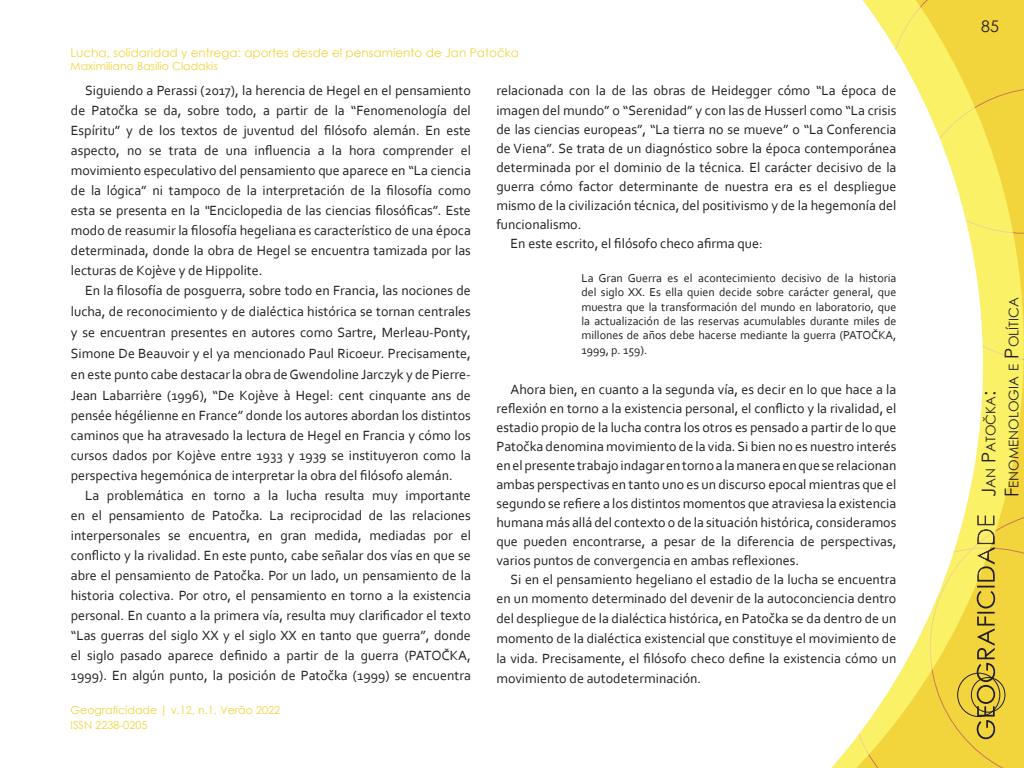
<style>
.page{position:relative;width:1024px;height:768px;background:#fff}
.page>*{position:absolute;margin:0;border:0;box-sizing:border-box;transform-origin:0 0}
.t1{font:16px "Century Gothic";color:#231f20}
.corpo{font:14px/20px "Corbel";color:#231f20;text-align:justify}
.t2{font:13.3px/22.8px "Century Gothic";color:#231f20}
.citacao{font:12px/14.4px "Corbel";color:#231f20;text-align:justify}
.t3{font:12px "Century Gothic";color:#f2d43d}
.t4{font:11px "Century Gothic";color:#f2d43d}
.s1{font-style:italic}
.s2{font-size:19px}
</style>
<div class="page">
<svg style="left:831px;top:0;width:193px;height:768px"></svg>
<p class="t3" style="left:71px;top:45px;width:450px">Lucha, solidaridad y entrega: aportes desde el pensamiento de Jan Patočka</p>
<p class="t4" style="left:71px;top:59px;width:149px">Maximiliano Basilio Cladakis</p>
<p class="corpo" style="left:71px;top:80px;width:402px;text-indent:14px">Siguiendo a Perassi (2017), la herencia de Hegel en el pensamiento de Patočka se da, sobre todo, a partir de la “Fenomenología del Espíritu” y de los textos de juventud del filósofo alemán. En este aspecto, no se trata de una influencia a la hora comprender el movimiento especulativo del pensamiento que aparece en “La ciencia de la lógica” ni tampoco de la interpretación de la filosofía como esta se presenta en la <span class="s1">“</span>Enciclopedia de las ciencias filosóficas”. Este modo de reasumir la filosofía hegeliana es característico de una época determinada, donde la obra de Hegel se encuentra tamizada por las lecturas de Kojève y de Hippolite.</p>
<p class="corpo" style="left:71px;top:280px;width:402px;line-height:20.6px;text-indent:14px">En la filosofía de posguerra, sobre todo en Francia, las nociones de lucha, de reconocimiento y de dialéctica histórica se tornan centrales y se encuentran presentes en autores como Sartre, Merleau-Ponty, Simone De Beauvoir y el ya mencionado Paul Ricoeur. Precisamente, en este punto cabe destacar la obra deGwendoline Jarczyk y de Pierre-Jean Labarrière (1996), “De Kojève à Hegel: cent cinquante ans de pensée hégélienne en France” donde los autores abordan los distintos caminos que ha atravesado la lectura de Hegel en Francia y cómo los cursos dados por Kojève entre 1933 y 1939 se instituyeron como la perspectiva hegemónica de interpretar la obra del filósofo alemán.</p>
<p class="corpo" style="left:71px;top:485px;width:402px;text-indent:14px">La problemática en torno a la lucha resulta muy importante en el pensamiento de Patočka. La reciprocidad de las relaciones interpersonales se encuentra, en gran medida, mediadas por el conflicto y la rivalidad. En este punto, cabe señalar dos vías en que se abre el pensamiento de Patočka. Por un lado, un pensamiento de la historia colectiva. Por otro, el pensamiento en torno a la existencia personal. En cuanto a la primera vía, resulta muy clarificador el texto “Las guerras del siglo XX y el siglo XX en tanto que guerra”, donde el siglo pasado aparece definido a partir de la guerra (PATOČKA, 1999). En algún punto, la posición de Patočka (1999) se encuentra</p>
<p class="t4" style="left:71px;top:702px;width:211px">Geograficidade | v.12, n.1, Verão 2022</p>
<p class="t4" style="left:71px;top:717px;width:79px">ISSN 2238-0205</p>
<p class="corpo" style="left:496px;top:81px;width:402px;line-height:19.1px">relacionada con la de las obras de Heidegger cómo “La época de imagen del mundo” o “Serenidad” y con las de Husserl como “La crisis de las ciencias europeas”, “La tierra no se mueve” o “La Conferencia de Viena”. Se trata de un diagnóstico sobre la época contemporánea determinada por el dominio de la técnica. El carácter decisivo de la guerra cómo factor determinante de nuestra era es el despliegue mismo de la civilización técnica, del positivismo y de la hegemonía del funcionalismo.</p>
<p class="corpo" style="left:511px;top:233px;width:254px">En este escrito, el filósofo checo afirma que:</p>
<p class="citacao" style="left:581px;top:270px;width:317px">La Gran Guerra es el acontecimiento decisivo de la historia del siglo XX. Es ella quien decide sobre carácter general, que muestra que la transformación del mundo en laboratorio, que la actualización de las reservas acumulables durante miles de millones de años debe hacerse mediante la guerra (PATOČKA, 1999, p. 159).</p>
<p class="corpo" style="left:496px;top:379px;width:402px;line-height:19px;text-indent:14px">Ahora bien, en cuanto a la segunda vía, es decir en lo que hace a la reflexión en torno a la existencia personal, el conflicto y la rivalidad, el estadio propio de la lucha contra los otros es pensado a partir de lo que Patočka denomina movimiento de la vida.Si bien no es nuestro interés enelpresentetrabajoindagarentornoa lamaneraenquese relacionan ambas perspectivas en tanto uno es un discurso epocal mientras que el segundo se refiere a los distintos momentos que atraviesa la existencia humana más allá del contexto o de la situación histórica, consideramos que pueden encontrarse, a pesar de la diferencia de perspectivas, varios puntos de convergencia en ambas reflexiones.</p>
<p class="corpo" style="left:496px;top:569px;width:402px;text-indent:14px">Si en el pensamiento hegeliano el estadio de la lucha se encuentra en un momento determinado del devenir de la autoconciencia dentro del despliegue de la dialéctica histórica, en Patočka se da dentro de un momento de la dialéctica existencial que constituye el movimiento de la vida. Precisamente, el filósofo checo define la existencia cómo un movimiento de autodeterminación.</p>
<p class="t1" style="left:981px;top:15px;width:19px">85</p>
<p class="t2" style="left:979px;top:497px;width:200px;rotate:-90deg"><span class="s2">J</span>an <span class="s2">P</span>atočka<span class="s2">:<br>F</span>enomenologia e <span class="s2">P</span>olítica</p>
<p class="t2" style="left:979px;top:497px;width:62px;rotate:-90deg"><span class="s2">A</span>rtigos</p>
</div>
